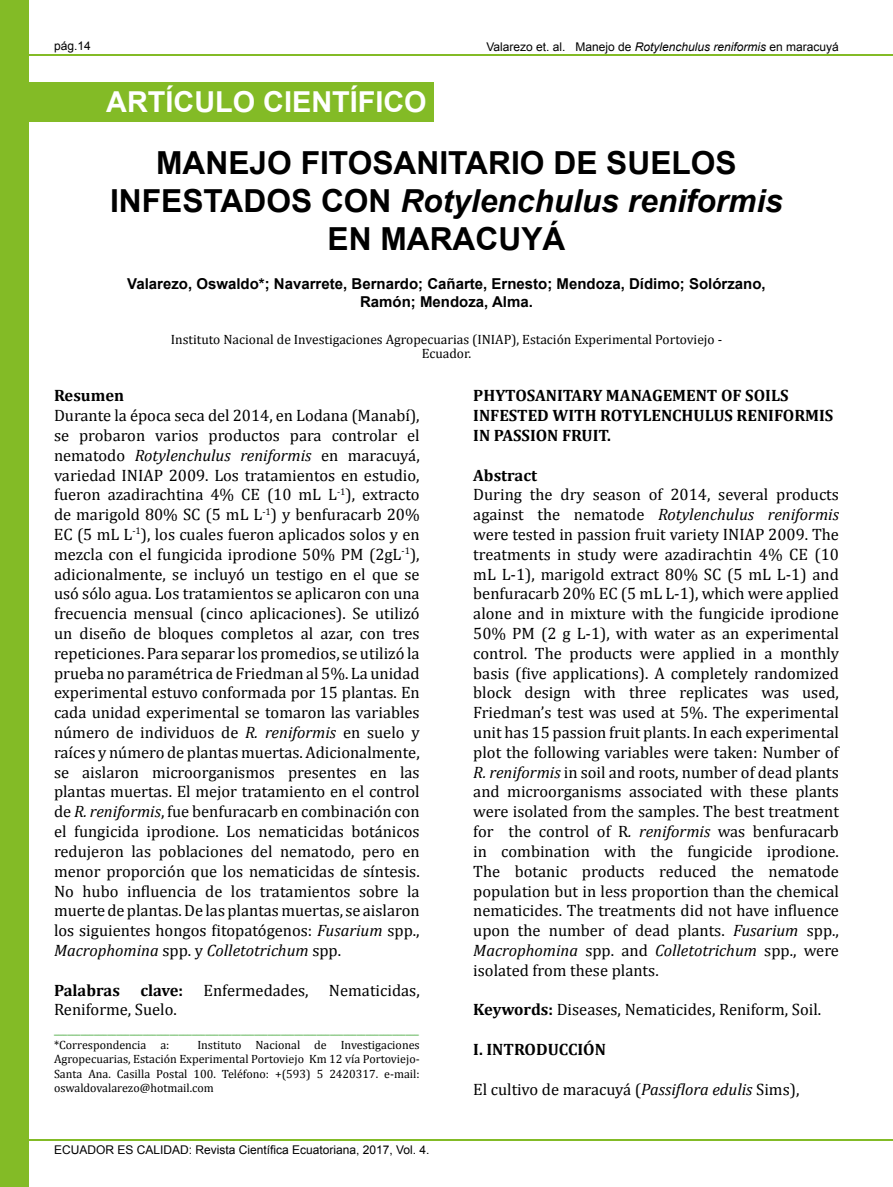
<style>
.page{position:relative;width:893px;height:1187px;background:#fff}
.page>*{position:absolute;margin:0;border:0;box-sizing:border-box;transform-origin:0 0}
.t1{font:700 31.65px/38.1px "Arial";color:#000;text-align:center}
.t2{font:700 28.8px "Arial";color:#fff}
.t3{font:16.5px/19.8px "Cambria";color:#000;text-align:justify}
.t4{font:700 16.5px/19.8px "Cambria";color:#000}
.t5{font:700 15px/18px "Arial";color:#000;text-align:center}
.t6{font:13.5px/13.5px "Cambria";color:#000;text-align:center}
.t7{font:12px/14.4px "Cambria";color:#000;text-align:justify}
.t8{font:12px "Arial";color:#000}
.t9{font:12px "Cambria";color:#3fa535}
.s1{font-style:italic}
.s2{font-weight:700}
</style>
<div class="page">
<div style="left:0;top:82px;width:433px;height:39px;background:#83bb26"></div>
<div style="left:0;top:0;width:28px;height:1186px;background:#83bb26"></div>
<hr style="left:0;top:1139px;width:893px;height:1px;background:#83bb26">
<hr style="left:0;top:54px;width:893px;height:2px;background:#83bb26">
<p class="t8" style="left:54px;top:38px;width:38px">pág.14</p>
<p class="t8" style="left:486px;top:39px;width:354px">Valarezo et. al. Manejo de <span class="s1">Rotylenchulus reniformis</span> en maracuyá</p>
<h2 class="t2" style="left:106px;top:83px;width:322px">ARTÍCULO CIENTÍFICO</h2>
<h1 class="t1" style="left:110px;top:145px;width:674px">MANEJO FITOSANITARIO DE SUELOS<br>INFESTADOS CON <span class="s1">Rotylenchulus reniformis<br></span>EN MARACUYÁ</h1>
<p class="t5" style="left:127px;top:276px;width:640px">Valarezo, Oswaldo*; Navarrete, Bernardo; Cañarte, Ernesto; Mendoza, Dídimo; Solórzano,<br>Ramón; Mendoza, Alma.</p>
<p class="t6" style="left:171px;top:333px;width:553px">Instituto Nacional de Investigaciones Agropecuarias (INIAP), Estación Experimental Portoviejo -<br>Ecuador.</p>
<p class="t4" style="left:54px;top:385px;width:72px">Resumen</p>
<p class="t3" style="left:54px;top:405px;width:367px">Durante la época seca del 2014, en Lodana (Manabí), se probaron varios productos para controlar el nematodo <span class="s1">Rotylenchulus reniformis</span> en maracuyá, variedad INIAP 2009. Los tratamientos en estudio, fueron azadirachtina 4% CE (10 mL L<sup>-1</sup>), extracto de marigold 80% SC (5 mL L<sup>-1</sup>) y benfuracarb 20% EC (5 mL L<sup>-1</sup>), los cuales fueron aplicados solos y en mezcla con el fungicida iprodione 50% PM (2gL<sup>-1</sup>), adicionalmente, se incluyó un testigo en el que se usó sólo agua. Los tratamientos se aplicaron con una frecuencia mensual (cinco aplicaciones). Se utilizó un diseño de bloques completos al azar, con tres repeticiones. Para separar los promedios, se utilizó la prueba no paramétrica de Friedman al 5%. La unidad experimental estuvo conformada por 15 plantas. En cada unidad experimental se tomaron las variables número de individuos de <span class="s1">R. reniformis</span> en suelo y raíces y número de plantas muertas. Adicionalmente, se aislaron microorganismos presentes en las plantas muertas. El mejor tratamiento en el control de <span class="s1">R. reniformis</span>, fue benfuracarb en combinación con el fungicida iprodione. Los nematicidas botánicos redujeron las poblaciones del nematodo, pero en menor proporción que los nematicidas de síntesis.<br>No hubo influencia de los tratamientos sobre la muerte de plantas. De las plantas muertas, se aislaron los siguientes hongos fitopatógenos: <span class="s1">Fusarium</span> spp., <span class="s1">Macrophomina</span> spp. y <span class="s1">Colletotrichum</span> spp.</p>
<p class="t3" style="left:54px;top:979px;width:367px"><span class="s2">Palabras clave:</span> Enfermedades, Nematicidas,<br>Reniforme, Suelo.</p>
<p class="t9" style="left:54px;top:1023px;width:367px">__________________________________________________________________________________</p>
<p class="t7" style="left:54px;top:1037px;width:117px">*Correspondencia a:</p>
<p class="t7" style="left:54px;top:1037px;width:367px;text-indent:143px">Instituto Nacional de Investigaciones Agropecuarias, Estación Experimental Portoviejo Km 12 vía Portoviejo-Santa Ana. Casilla Postal 100. Teléfono: +(593) 5 2420317. e-mail: oswaldovalarezo@hotmail.com</p>
<p class="t8" style="left:54px;top:1141px;width:377px">ECUADOR ES CALIDAD: Revista Científica Ecuatoriana, 2017, Vol. 4.</p>
<p class="t4" style="left:473px;top:385px;width:362px">PHYTOSANITARY MANAGEMENT OF SOILS<br>INFESTED WITH ROTYLENCHULUS RENIFORMIS<br>IN PASSION FRUIT.</p>
<p class="t4" style="left:473px;top:464px;width:65px">Abstract</p>
<p class="t3" style="left:473px;top:484px;width:367px">During the dry season of 2014, several products against the nematode <span class="s1">Rotylenchulus reniformis </span>were tested in passion fruit variety INIAP 2009. The treatments in study were azadirachtin 4% CE (10 mL L-1), marigold extract 80% SC (5 mL L-1) and benfuracarb 20% EC (5 mL L-1), which were applied alone and in mixture with the fungicide iprodione 50% PM (2 g L-1), with water as an experimental control. The products were applied in a monthly basis (five applications). A completely randomized block design with three replicates was used, Friedman’s test was used at 5%. The experimental unit has 15 passion fruit plants. In each experimental plot the following variables were taken: Number of <span class="s1">R. reniformis</span> in soil and roots, number of dead plants and microorganisms associated with these plants were isolated from the samples. The best treatment for the control of R<span class="s1">. reniformis</span> was benfuracarb in combination with the fungicide iprodione.<br>The botanic products reduced the nematode population but in less proportion than the chemical nematicides. The treatments did not have influence upon the number of dead plants. <span class="s1">Fusarium</span> spp., <span class="s1">Macrophomina</span> spp. and <span class="s1">Colletotrichum</span> spp., were isolated from these plants.</p>
<p class="t3" style="left:473px;top:999px;width:350px"><span class="s2">Keywords:</span> Diseases, Nematicides, Reniform, Soil.</p>
<p class="t4" style="left:473px;top:1038px;width:134px">I. INTRODUCCIÓN</p>
<p class="t3" style="left:473px;top:1078px;width:328px">El cultivo de maracuyá (<span class="s1">Passiflora edulis</span> Sims),</p>
</div>
